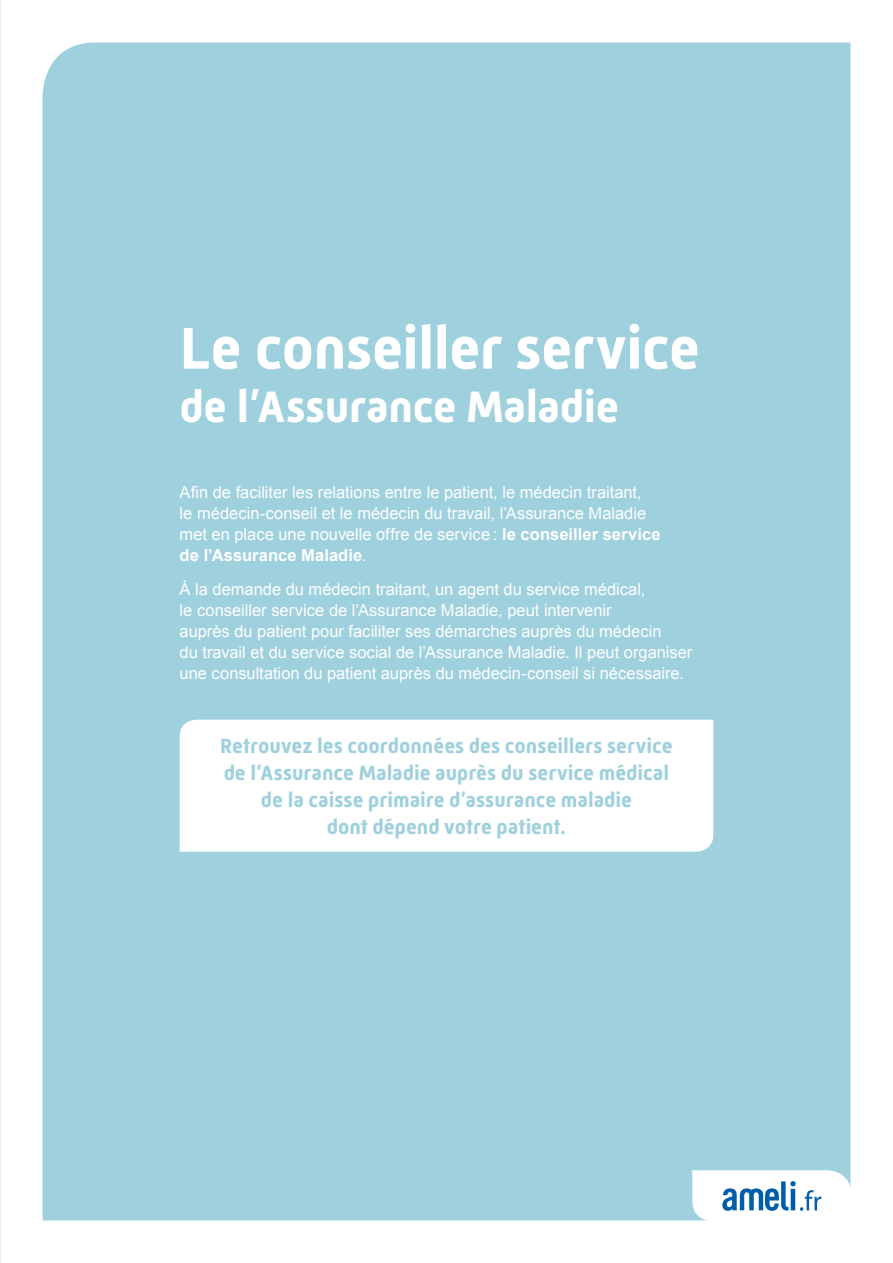
<style>
.page{position:relative;width:893px;height:1263px;background:#fff}
.page>*{position:absolute;margin:0;border:0;box-sizing:border-box;transform-origin:0 0}
.t1{font:700 60px "Mic 32 New";letter-spacing:-.01em;color:#fff}
.t2{font:700 45px "Mic 32 New";letter-spacing:-.005em;color:#fff}
.t3{font:700 21px/27px "Mic 32 New";color:#9fd0dd;text-align:center}
.t4{font:16.5px/21px "Arial";color:#fff}
.s1{font-weight:700}
</style>
<div class="page">
<div style="left:43px;top:43px;width:807px;height:1177px;background:#9fd0dd"></div>
<svg style="left:180px;top:720px;width:533px;height:132px"></svg>
<svg style="left:692px;top:1170px;width:159px;height:51px"></svg>
<h1 class="t1" style="left:180px;top:314px;width:522px">Le conseiller service</h1>
<h2 class="t2" style="left:180px;top:381px;width:441px">de l’Assurance Maladie</h2>
<p class="t4" style="left:180px;top:482px;width:482px">Afin de faciliter les relations entre le patient, le médecin traitant,<br>le médecin-conseil et le médecin du travail, l’Assurance Maladie met en place une nouvelle offre de service : <span class="s1">le conseiller service de l’Assurance Maladie</span>.</p>
<p class="t4" style="left:180px;top:579px;width:514px">À la demande du médecin traitant, un agent du service médical,<br>le conseiller service de l’Assurance Maladie, peut intervenir<br>auprès du patient pour faciliter ses démarches auprès du médecin<br>du travail et du service social de l’Assurance Maladie. Il peut organiser une consultation du patient auprès du médecin-conseil si nécessaire.</p>
<p class="t3" style="left:220px;top:732px;width:454px">Retrouvez les coordonnées des conseillers service de l’Assurance Maladie auprès du service médical de la caisse primaire d’assurance maladie<br>dont dépend votre patient.</p>
</div>
